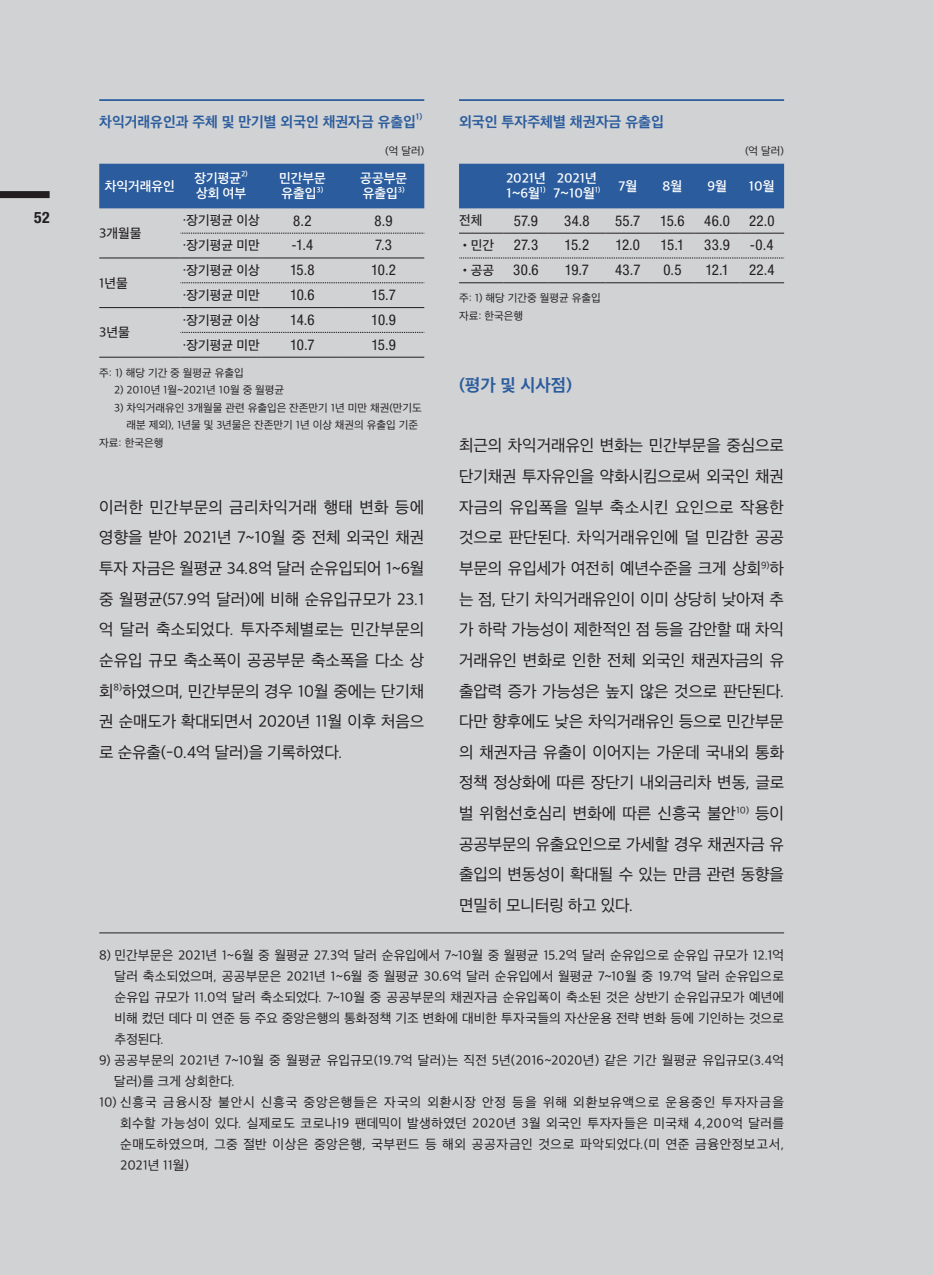
<style>
.page{position:relative;width:933px;height:1275px;background:#d1d2d4}
.page>*{position:absolute;margin:0;border:0;box-sizing:border-box;transform-origin:0 0}
.t1{font:16.62px "SD Gothic Neo 1 OTFB";color:#2b5c9d}
.t2{font:15.75px/30.6px "SD Gothic Neo 1 OTFR";letter-spacing:-.01em;color:#231f20;text-align:justify}
.t3{font:700 condensed 15.75px "Helvetica Neue LT Std";color:#231f20}
.t4{font:condensed 14.88px "Helvetica Neue LT Std";letter-spacing:-.03em;color:#231f20}
.t5{font:14px "SD Gothic Neo 1 OTFB";color:#2b5c9d}
.t6{font:12.6px/21px "SD Gothic Neo 1 OTFR";letter-spacing:.015em;color:#231f20;text-align:justify}
.t7{font:12.6px "SD Gothic Neo 1 OTFM";color:#231f20}
.t8{font:12.6px "SD Gothic Neo 1 OTFSB";color:#fff}
.t9{font:10.5px/17.5px "SD Gothic Neo 1 OTFR";color:#231f20}
.t10{font:8.22px "SD Gothic Neo 1 OTFB";color:#2b5c9d}
.t11{font:7.35px "SD Gothic Neo 1 OTFSB";color:#fff}
</style>
<div class="page">
<div style="left:0;top:191px;width:50px;height:7px;background:#231f20"></div>
<hr style="left:99px;top:933px;width:685px;height:1px;background:#231f20">
<hr style="left:99px;top:99px;width:325px;height:2px;background:#2b5c9d">
<div style="left:99px;top:164px;width:325px;height:44px;background:#2b5c9d"></div>
<hr style="left:99px;top:357px;width:81px;height:1px;background:#231f20">
<hr style="left:180px;top:357px;width:82px;height:1px;background:#231f20">
<hr style="left:262px;top:357px;width:81px;height:1px;background:#231f20">
<hr style="left:343px;top:357px;width:81px;height:1px;background:#231f20">
<hr style="left:99px;top:258px;width:81px;height:1px;background:#231f20">
<hr style="left:180px;top:258px;width:82px;height:1px;background:#231f20">
<hr style="left:262px;top:258px;width:81px;height:1px;background:#231f20">
<hr style="left:343px;top:258px;width:81px;height:1px;background:#231f20">
<hr style="left:99px;top:307px;width:81px;height:1px;background:#231f20">
<hr style="left:180px;top:307px;width:82px;height:1px;background:#231f20">
<hr style="left:262px;top:307px;width:81px;height:1px;background:#231f20">
<hr style="left:343px;top:307px;width:81px;height:1px;background:#231f20">
<svg style="left:180px;top:233px;width:244px;height:1px"></svg>
<svg style="left:180px;top:282px;width:244px;height:1px"></svg>
<svg style="left:180px;top:332px;width:244px;height:1px"></svg>
<hr style="left:459px;top:99px;width:325px;height:2px;background:#2b5c9d">
<div style="left:459px;top:164px;width:325px;height:44px;background:#2b5c9d"></div>
<hr style="left:459px;top:233px;width:45px;height:1px;background:#231f20">
<hr style="left:504px;top:233px;width:44px;height:1px;background:#231f20">
<hr style="left:548px;top:233px;width:57px;height:1px;background:#231f20">
<hr style="left:605px;top:233px;width:45px;height:1px;background:#231f20">
<hr style="left:650px;top:233px;width:44px;height:1px;background:#231f20">
<hr style="left:694px;top:233px;width:45px;height:1px;background:#231f20">
<hr style="left:739px;top:233px;width:45px;height:1px;background:#231f20">
<hr style="left:459px;top:282px;width:45px;height:1px;background:#231f20">
<hr style="left:504px;top:282px;width:44px;height:1px;background:#231f20">
<hr style="left:548px;top:282px;width:57px;height:1px;background:#231f20">
<hr style="left:605px;top:282px;width:45px;height:1px;background:#231f20">
<hr style="left:650px;top:282px;width:44px;height:1px;background:#231f20">
<hr style="left:694px;top:282px;width:45px;height:1px;background:#231f20">
<hr style="left:739px;top:282px;width:45px;height:1px;background:#231f20">
<svg style="left:459px;top:258px;width:325px;height:1px"></svg>
<p class="t3" style="left:34px;top:208px;width:17px">52</p>
<p class="t5" style="left:99px;top:115px;width:318px">차익거래유인과 주체 및 만기별 외국인 채권자금 유출입</p>
<p class="t10" style="left:416px;top:113px;width:8px">1)</p>
<p class="t8" style="left:105px;top:180px;width:72px">차익거래유인</p>
<p class="t7" style="left:99px;top:227px;width:44px">3개월물</p>
<p class="t7" style="left:99px;top:276px;width:30px">1년물</p>
<p class="t7" style="left:99px;top:326px;width:32px">3년물</p>
<p class="t8" style="left:194px;top:172px;width:48px">장기평균</p>
<p class="t11" style="left:241px;top:171px;width:8px">2)</p>
<p class="t8" style="left:196px;top:187px;width:52px">상회 여부</p>
<p class="t8" style="left:279px;top:172px;width:48px">민간부문</p>
<p class="t8" style="left:281px;top:187px;width:37px">유출입</p>
<p class="t11" style="left:316px;top:186px;width:8px">3)</p>
<p class="t9" style="left:385px;top:143px;width:40px">(억 달러)</p>
<p class="t8" style="left:360px;top:172px;width:48px">공공부문</p>
<p class="t8" style="left:363px;top:187px;width:37px">유출입</p>
<p class="t11" style="left:398px;top:186px;width:8px">3)</p>
<p class="t7" style="left:182px;top:214px;width:79px">·장기평균 이상</p>
<p class="t4" style="left:293px;top:212px;width:20px">8.2</p>
<p class="t4" style="left:374px;top:212px;width:20px">8.9</p>
<p class="t7" style="left:182px;top:239px;width:79px">·장기평균 미만</p>
<p class="t4" style="left:291px;top:237px;width:23px">-1.4</p>
<p class="t4" style="left:375px;top:237px;width:18px">7.3</p>
<p class="t7" style="left:182px;top:264px;width:79px">·장기평균 이상</p>
<p class="t4" style="left:290px;top:261px;width:26px">15.8</p>
<p class="t4" style="left:371px;top:261px;width:26px">10.2</p>
<p class="t7" style="left:182px;top:289px;width:79px">·장기평균 미만</p>
<p class="t4" style="left:290px;top:286px;width:26px">10.6</p>
<p class="t4" style="left:371px;top:286px;width:26px">15.7</p>
<p class="t7" style="left:182px;top:314px;width:79px">·장기평균 이상</p>
<p class="t4" style="left:290px;top:311px;width:26px">14.6</p>
<p class="t4" style="left:371px;top:311px;width:26px">10.9</p>
<p class="t7" style="left:182px;top:338px;width:79px">·장기평균 미만</p>
<p class="t4" style="left:290px;top:336px;width:26px">10.7</p>
<p class="t4" style="left:371px;top:336px;width:26px">15.9</p>
<p class="t9" style="left:99px;top:364px;width:146px">주: 1) 해당 기간 중 월평균 유출입</p>
<p class="t9" style="left:114px;top:381px;width:172px">2) 2010년 1월~2021년 10월 중 월평균</p>
<p class="t9" style="left:127px;top:399px;width:297px;text-indent:-12px">3) 차익거래유인 3개월물 관련 유출입은 잔존만기 1년 미만 채권(만기도 래분 제외), 1년물 및 3년물은 잔존만기 1년 이상 채권의 유출입 기준</p>
<p class="t9" style="left:99px;top:434px;width:66px">자료: 한국은행</p>
<p class="t2" style="left:99px;top:492px;width:327px">이러한 민간부문의 금리차익거래 행태 변화 등에 영향을 받아 2021년 7~10월 중 전체 외국인 채권 투자 자금은 월평균 34.8억 달러 순유입되어 1~6월 중 월평균(57.9억 달러)에 비해 순유입규모가 23.1 억 달러 축소되었다. 투자주체별로는 민간부문의 순유입 규모 축소폭이 공공부문 축소폭을 다소 상 회<sup>8)</sup>하였으며, 민간부문의 경우 10월 중에는 단기채 권 순매도가 확대되면서 2020년 11월 이후 처음으 로 순유출(-0.4억 달러)을 기록하였다.</p>
<p class="t5" style="left:459px;top:115px;width:206px">외국인 투자주체별 채권자금 유출입</p>
<p class="t9" style="left:745px;top:143px;width:40px">(억 달러)</p>
<p class="t8" style="left:506px;top:172px;width:41px">2021년</p>
<p class="t8" style="left:506px;top:187px;width:35px">1~6월</p>
<p class="t11" style="left:540px;top:186px;width:7px">1)</p>
<p class="t8" style="left:557px;top:172px;width:41px">2021년</p>
<p class="t8" style="left:553px;top:187px;width:43px">7~10월</p>
<p class="t11" style="left:594px;top:186px;width:7px">1)</p>
<p class="t8" style="left:618px;top:180px;width:20px">7월</p>
<p class="t8" style="left:662px;top:180px;width:21px">8월</p>
<p class="t8" style="left:707px;top:180px;width:21px">9월</p>
<p class="t8" style="left:749px;top:180px;width:27px">10월</p>
<p class="t7" style="left:459px;top:214px;width:25px">전체</p>
<p class="t4" style="left:514px;top:212px;width:26px">57.9</p>
<p class="t4" style="left:564px;top:212px;width:27px">34.8</p>
<p class="t4" style="left:615px;top:212px;width:27px">55.7</p>
<p class="t4" style="left:660px;top:212px;width:26px">15.6</p>
<p class="t4" style="left:704px;top:212px;width:27px">46.0</p>
<p class="t4" style="left:749px;top:212px;width:27px">22.0</p>
<p class="t7" style="left:459px;top:239px;width:37px">•민간</p>
<p class="t4" style="left:514px;top:237px;width:26px">27.3</p>
<p class="t4" style="left:564px;top:237px;width:26px">15.2</p>
<p class="t4" style="left:615px;top:237px;width:26px">12.0</p>
<p class="t4" style="left:660px;top:237px;width:25px">15.1</p>
<p class="t4" style="left:704px;top:237px;width:27px">33.9</p>
<p class="t4" style="left:750px;top:237px;width:25px">-0.4</p>
<p class="t7" style="left:459px;top:264px;width:37px">•공공</p>
<p class="t4" style="left:513px;top:261px;width:27px">30.6</p>
<p class="t4" style="left:565px;top:261px;width:26px">19.7</p>
<p class="t4" style="left:615px;top:261px;width:27px">43.7</p>
<p class="t4" style="left:663px;top:261px;width:20px">0.5</p>
<p class="t4" style="left:705px;top:261px;width:25px">12.1</p>
<p class="t4" style="left:749px;top:261px;width:27px">22.4</p>
<p class="t9" style="left:459px;top:289px;width:143px">주: 1) 해당 기간중 월평균 유출입</p>
<p class="t9" style="left:459px;top:307px;width:66px">자료: 한국은행</p>
<p class="t1" style="left:459px;top:377px;width:115px">(평가 및 시사점)</p>
<p class="t2" style="left:459px;top:430px;width:327px">최근의 차익거래유인 변화는 민간부문을 중심으로 단기채권 투자유인을 약화시킴으로써 외국인 채권 자금의 유입폭을 일부 축소시킨 요인으로 작용한 것으로 판단된다. 차익거래유인에 덜 민감한 공공 부문의 유입세가 여전히 예년수준을 크게 상회<sup>9)</sup>하 는 점, 단기 차익거래유인이 이미 상당히 낮아져 추 가 하락 가능성이 제한적인 점 등을 감안할 때 차익 거래유인 변화로 인한 전체 외국인 채권자금의 유 출압력 증가 가능성은 높지 않은 것으로 판단된다. 다만 향후에도 낮은 차익거래유인 등으로 민간부문 의 채권자금 유출이 이어지는 가운데 국내외 통화 정책 정상화에 따른 장단기 내외금리차 변동, 글로 벌 위험선호심리 변화에 따른 신흥국 불안<sup>10)</sup> 등이 공공부문의 유출요인으로 가세할 경우 채권자금 유 출입의 변동성이 확대될 수 있는 만큼 관련 동향을 면밀히 모니터링 하고 있다.</p>
<p class="t6" style="left:114px;top:944px;width:671px;text-indent:-15px">8) 민간부문은 2021년 1~6월 중 월평균 27.3억 달러 순유입에서 7~10월 중 월평균 15.2억 달러 순유입으로 순유입 규모가 12.1억 달러 축소되었으며, 공공부문은 2021년 1~6월 중 월평균 30.6억 달러 순유입에서 월평균 7~10월 중 19.7억 달러 순유입으로 순유입 규모가 11.0억 달러 축소되었다. 7~10월 중 공공부문의 채권자금 순유입폭이 축소된 것은 상반기 순유입규모가 예년에 비해 컸던 데다 미 연준 등 주요 중앙은행의 통화정책 기조 변화에 대비한 투자국들의 자산운용 전략 변화 등에 기인하는 것으로 추정된다.</p>
<p class="t6" style="left:114px;top:1049px;width:671px;text-indent:-15px">9) 공공부문의 2021년 7~10월 중 월평균 유입규모(19.7억 달러)는 직전 5년(2016~2020년) 같은 기간 월평균 유입규모(3.4억 달러)를 크게 상회한다.</p>
<p class="t6" style="left:120px;top:1091px;width:665px;text-indent:-21px">10) 신흥국 금융시장 불안시 신흥국 중앙은행들은 자국의 외환시장 안정 등을 위해 외환보유액으로 운용중인 투자자금을 회수할 가능성이 있다. 실제로도 코로나19 팬데믹이 발생하였던 2020년 3월 외국인 투자자들은 미국채 4,200억 달러를 순매도하였으며, 그중 절반 이상은 중앙은행, 국부펀드 등 해외 공공자금인 것으로 파악되었다.(미 연준 금융안정보고서, 2021년 11월)</p>
</div>
